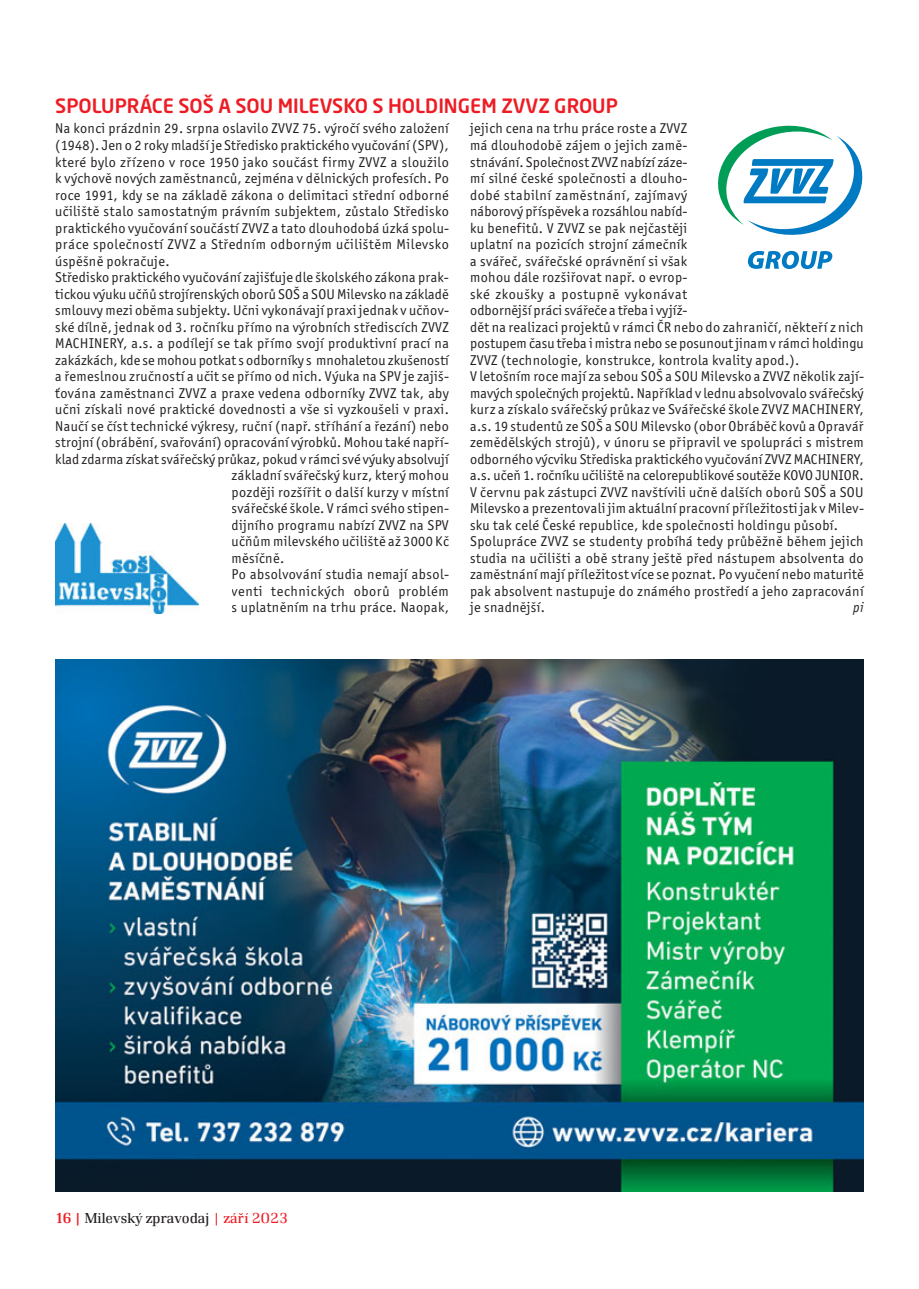
<style>
.page{position:relative;width:919px;height:1289px;background:#fff}
.page>*{position:absolute;margin:0;border:0;box-sizing:border-box;transform-origin:0 0}
.t1{font:500 19.5px "Neo Sans Pro";color:#ed1c24}
.t2{font:300 15px "Renault TOT";color:#231f20}
.t3{font:14.25px/16.5px "Officina Sans Itc TOT";letter-spacing:.025em;color:#231f20}
.t4{font:14.25px "Officina Sans Itc TOT";letter-spacing:.005em;color:#231f20}
.t5{font:14.25px "Officina Sans Itc TOT";letter-spacing:.045em;color:#231f20}
.t6{font:italic 14.25px "Officina Sans Itc TOT";color:#231f20;scale:.95 1}
.s1{font-weight:500;color:#ed1c24}
.s2{color:#ed1c24}
</style>
<div class="page">
<img style="left:55px;top:659px;width:808px;height:532px">
<svg style="left:718px;top:126px;width:144px;height:109px"></svg>
<svg style="left:747px;top:251px;width:85px;height:18px"></svg>
<img style="left:55px;top:523px;width:143px;height:90px">
<h1 class="t1" style="left:55px;top:95px;width:564px">SPOLUPRÁCE SOŠ A SOU MILEVSKO S HOLDINGEM ZVVZ GROUP</h1>
<p class="t3" style="left:55px;top:122px;width:395px">Na konci prázdnin 29. srpna oslavilo ZVVZ 75. výročí svého založení</p>
<p class="t3" style="left:55px;top:138px;width:395px">(1948). Jen o 2 roky mladší je Středisko praktického vyučování (SPV),</p>
<p class="t3" style="left:55px;top:155px;width:395px">které bylo zřízeno v roce 1950 jako součást firmy ZVVZ a sloužilo</p>
<p class="t3" style="left:55px;top:171px;width:395px">k výchově nových zaměstnanců, zejména v dělnických profesích. Po</p>
<p class="t3" style="left:55px;top:188px;width:395px">roce 1991, kdy se na základě zákona o delimitaci střední odborné</p>
<p class="t3" style="left:55px;top:204px;width:395px">učiliště stalo samostatným právním subjektem, zůstalo Středisko</p>
<p class="t3" style="left:55px;top:221px;width:395px">praktického vyučování součástí ZVVZ a tato dlouhodobá úzká spolu-</p>
<p class="t3" style="left:55px;top:237px;width:395px">práce společností ZVVZ a Středním odborným učilištěm Milevsko</p>
<p class="t3" style="left:55px;top:254px;width:116px">úspěšně pokračuje.</p>
<p class="t3" style="left:55px;top:270px;width:395px">Středisko praktického vyučování zajišťuje dle školského zákona prak-</p>
<p class="t3" style="left:55px;top:287px;width:395px">tickou výuku učňů strojírenských oborů SOŠ a SOU Milevsko na základě</p>
<p class="t3" style="left:55px;top:303px;width:395px">smlouvy mezi oběma subjekty. Učni vykonávají praxi jednak v učňov-</p>
<p class="t3" style="left:55px;top:320px;width:395px">ské dílně, jednak od 3. ročníku přímo na výrobních střediscích ZVVZ</p>
<p class="t3" style="left:55px;top:336px;width:395px">MACHINERY, a.s. a podílejí se tak přímo svojí produktivní prací na</p>
<p class="t3" style="left:55px;top:353px;width:395px">zakázkách, kde se mohou potkat s odborníky s mnohaletou zkušeností</p>
<p class="t3" style="left:55px;top:369px;width:395px">a řemeslnou zručností a učit se přímo od nich. Výuka na SPV je zajiš-</p>
<p class="t3" style="left:55px;top:386px;width:395px">ťována zaměstnanci ZVVZ a praxe vedena odborníky ZVVZ tak, aby</p>
<p class="t3" style="left:55px;top:402px;width:395px">učni získali nové praktické dovednosti a vše si vyzkoušeli v praxi.</p>
<p class="t3" style="left:55px;top:419px;width:395px">Naučí se číst technické výkresy, ruční (např. stříhání a řezání) nebo</p>
<p class="t3" style="left:55px;top:435px;width:395px">strojní (obrábění, svařování) opracování výrobků. Mohou také napří-</p>
<p class="t4" style="left:55px;top:453px;width:395px">klad zdarma získat svářečský průkaz, pokud v rámci své výuky absolvují</p>
<p class="t3" style="left:231px;top:468px;width:219px">základní svářečský kurz, který mohou</p>
<p class="t3" style="left:231px;top:485px;width:219px">později rozšířit o další kurzy v místní</p>
<p class="t3" style="left:231px;top:501px;width:219px">svářečské škole. V rámci svého stipen-</p>
<p class="t3" style="left:231px;top:518px;width:219px">dijního programu nabízí ZVVZ na SPV</p>
<p class="t3" style="left:231px;top:534px;width:219px">učňům milevského učiliště až 3000 Kč</p>
<p class="t3" style="left:231px;top:551px;width:54px">měsíčně.</p>
<p class="t3" style="left:231px;top:567px;width:219px">Po absolvování studia nemají absol-</p>
<p class="t5" style="left:231px;top:585px;width:219px">venti technických oborů problém</p>
<p class="t3" style="left:231px;top:600px;width:219px">s uplatněním na trhu práce. Naopak,</p>
<p class="t3" style="left:470px;top:122px;width:395px">jejich cena na trhu práce roste a ZVVZ<br>má dlouhodobě zájem o jejich zamě-<br>stnávání. Společnost ZVVZ nabízí záze-<br>mí silné české společnosti a dlouho-<br>dobé stabilní zaměstnání, zajímavý<br>náborový příspěvek a rozsáhlou nabíd-<br>ku benefitů. V ZVVZ se pak nejčastěji<br>uplatní na pozicích strojní zámečník<br>a svářeč, svářečské oprávnění si však<br>mohou dále rozšiřovat např. o evrop-<br>ské zkoušky a postupně vykonávat<br>odbornější práci svářeče a třeba i vyjíž-<br>dět na realizaci projektů v rámci ČR nebo do zahraničí, někteří z nich postupem času třeba i mistra nebo se posunout jinam v rámci holdingu ZVVZ (technologie, konstrukce, kontrola kvality apod.).<br>V letošním roce mají za sebou SOŠ a SOU Milevsko a ZVVZ několik zají&shy;mavých společných projektů. Například v lednu absolvovalo svářečský kurz a získalo svářečský průkaz ve Svářečské škole ZVVZ MACHINERY, a.s. 19 studentů ze SOŠ a SOU Milevsko (obor Obráběč kovů a Opravář zemědělských strojů), v únoru se připravil ve spolupráci s mistrem odborného výcviku Střediska praktického vyučování ZVVZ MACHINERY, a.s. učeň 1. ročníku učiliště na celorepublikové soutěže KOVO JUNIOR.<br>V červnu pak zástupci ZVVZ navštívili učně dalších oborů SOŠ a SOU Milevsko a prezentovali jim aktuální pracovní příležitosti jak v Milev&shy;sku tak celé České republice, kde společnosti holdingu působí.<br>Spolupráce ZVVZ se studenty probíhá tedy průběžně během jejich studia na učilišti a obě strany ještě před nástupem absolventa do zaměstnání mají příležitost více se poznat. Po vyučení nebo maturitě pak absolvent nastupuje do známého prostředí a jeho zapracování je snadnější.</p>
<p class="t6" style="left:853px;top:602px;width:12px">pi</p>
<p class="t2" style="left:55px;top:1212px;width:234px"><span class="s1">16 |</span> Milevský zpravodaj <span class="s2">| září 2023</span></p>
</div>
